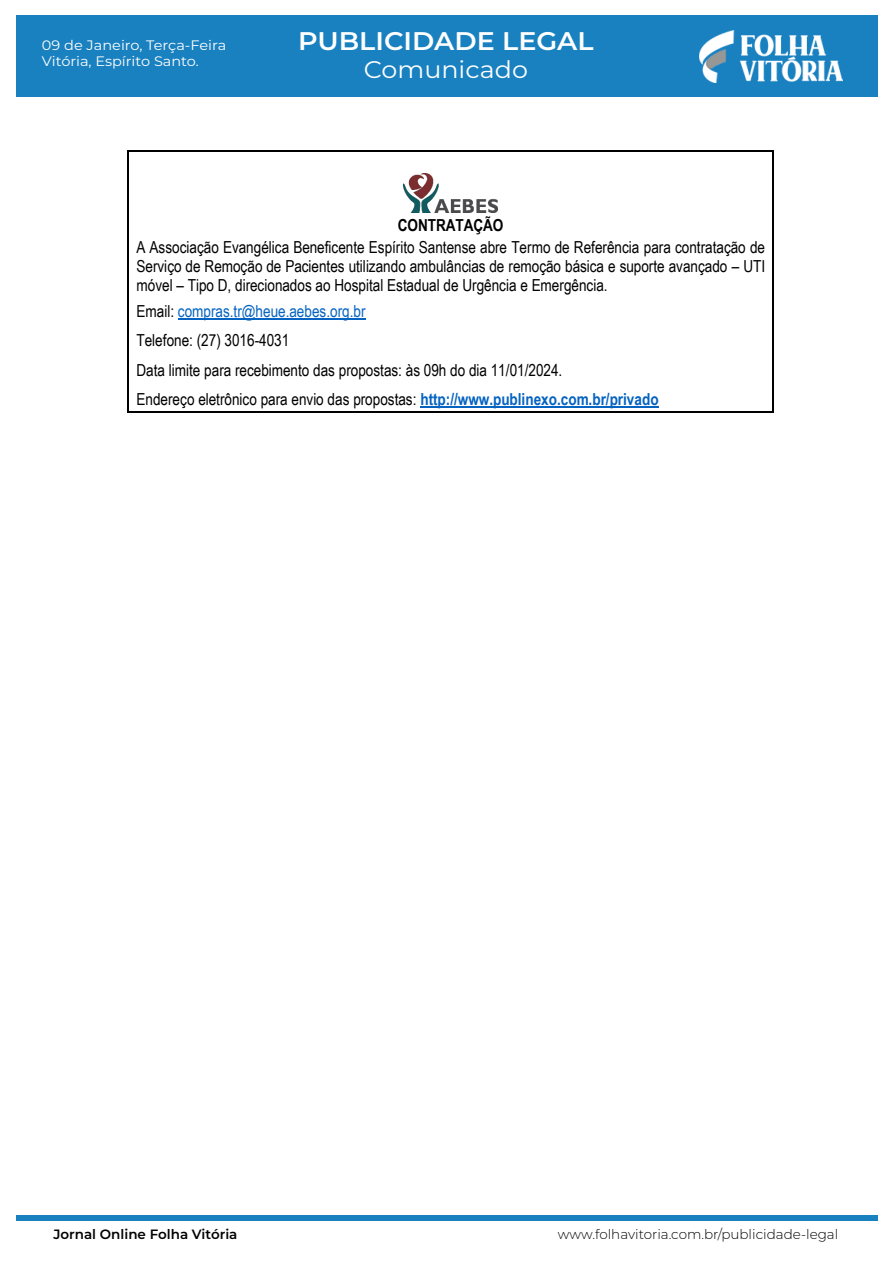
<style>
.page{position:relative;width:893px;height:1263px;background:#fff}
.page>*{position:absolute;margin:0;border:0;box-sizing:border-box;transform-origin:0 0}
.t1{font:600 25.5px "Montserrat";color:#fff;scale:1.06 1}
.t2{font:24px "Montserrat";color:#fff;scale:1.06 1}
.t3{font:16.5px/29.2px "Arial Narrow";color:#000;text-align:justify}
.t4{font:700 16.5px "Arial Narrow";letter-spacing:-.005em;color:#000}
.t5{font:13.65px/16.5px "Montserrat";color:#fff;scale:1.06 1}
.t6{font:300 13.5px "Montserrat";color:#000}
.t7{font:600 13.5px "Montserrat";color:#000}
.s1{color:#0563c1}
.s2{font-weight:700;color:#0563c1}
</style>
<div class="page">
<div style="left:16px;top:15px;width:861px;height:82px;background:#1a81c0"></div>
<img style="left:700px;top:30px;width:143px;height:52px">
<div style="left:16px;top:1215px;width:861px;height:6px;background:#1a81c0"></div>
<hr style="left:178px;top:319px;width:187px;height:1px;background:#0563c1">
<hr style="left:420px;top:407px;width:239px;height:1px;background:#0563c1">
<hr style="left:129px;top:150px;width:643px;height:1px;background:#000">
<hr style="left:128px;top:151px;width:1px;height:260px;background:#000">
<hr style="left:129px;top:411px;width:643px;height:2px;background:#000">
<hr style="left:772px;top:151px;width:2px;height:260px;background:#000">
<img style="left:403px;top:173px;width:95px;height:39px">
<p class="t5" style="left:42px;top:36px;width:175px">09 de Janeiro, Terça-Feira<br>Vitória, Espírito Santo.</p>
<h1 class="t1" style="left:298px;top:23px;width:280px">PUBLICIDADE LEGAL</h1>
<h2 class="t2" style="left:364px;top:53px;width:156px">Comunicado</h2>
<p class="t4" style="left:398px;top:213px;width:107px">CONTRATAÇÃO</p>
<p class="t3" style="left:136px;top:237px;width:630px;line-height:18.9px">A Associação Evangélica Beneficente Espírito Santense abre Termo de Referência para contratação de Serviço de Remoção de Pacientes utilizando ambulâncias de remoção básica e suporte avançado – UTI móvel – Tipo D, direcionados ao Hospital Estadual de Urgência e Emergência.</p>
<p class="t3" style="left:136px;top:296px;width:524px;text-align:left">Email: <span class="s1">compras.tr@heue.aebes.org.br<br></span>Telefone: (27) 3016-4031<br>Data limite para recebimento das propostas: às 09h do dia 11/01/2024.<br>Endereço eletrônico para envio das propostas: <span class="s2">http://www.publinexo.com.br/privado</span></p>
<p class="t7" style="left:53px;top:1224px;width:186px">Jornal Online Folha Vitória</p>
<p class="t6" style="left:558px;top:1225px;width:282px">www.folhavitoria.com.br/publicidade-legal</p>
</div>
